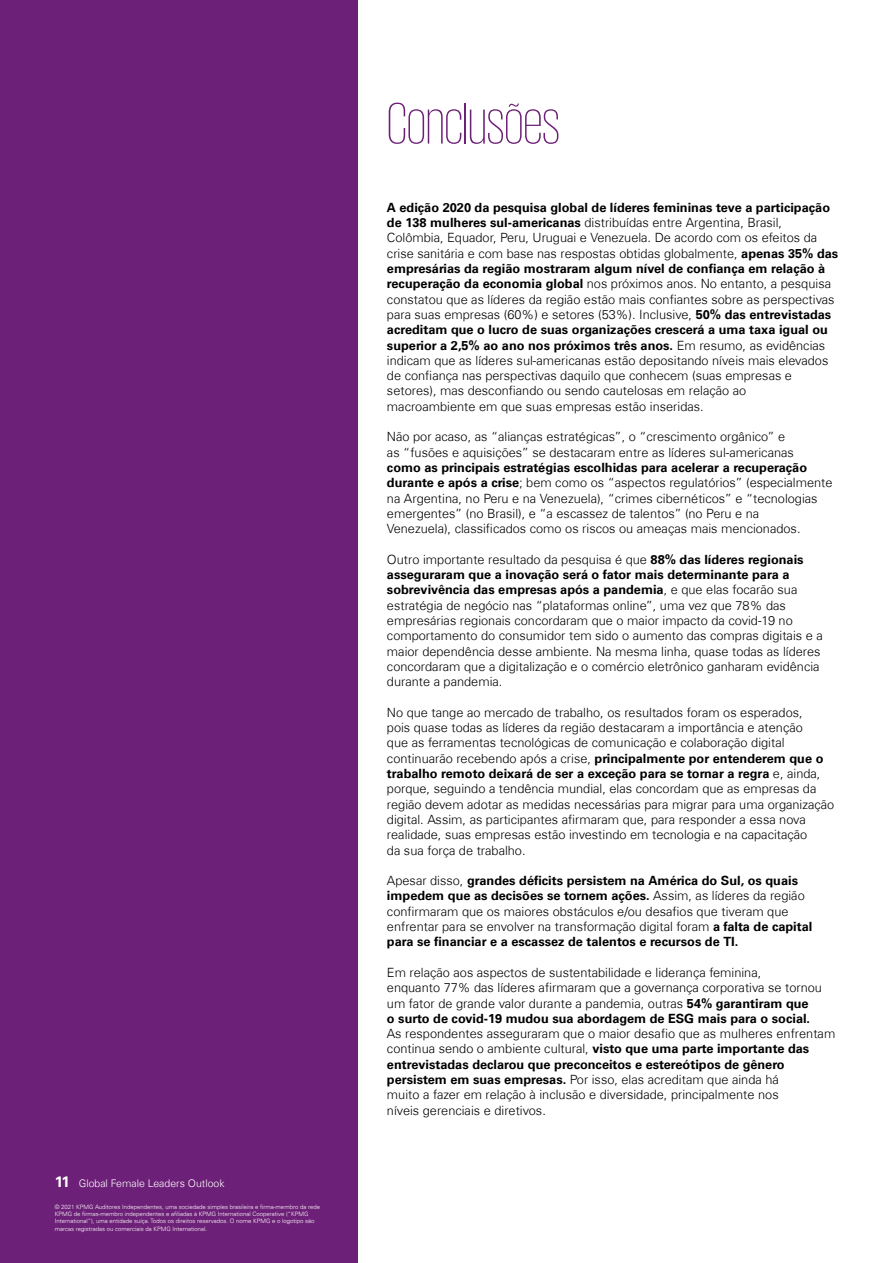
<style>
.page{position:relative;width:893px;height:1263px;background:#fff}
.page>*{position:absolute;margin:0;border:0;box-sizing:border-box;transform-origin:0 0}
.t1{font:200 60px "KPMG";color:#6d2077}
.t2{font:300 12.75px/15.3px "Universfor KPMG";color:#000}
.t3{font:700 12.75px/15.3px "Universfor KPMG";color:#000}
.t4{font:300 10.5px "Universfor KPMG";color:#fff}
.t5{font:300 6px/7.2px "Univers 45";color:#fff}
.s1{font-weight:700;font-size:15px}
.s2{font-weight:700}
.s3{font-weight:300}
</style>
<div class="page">
<div style="left:0;top:0;width:357px;height:1263px;background:#6d2077"></div>
<p class="t4" style="left:55px;top:1176px;width:171px"><span class="s1">11</span> Global Female Leaders Outlook</p>
<p class="t5" style="left:55px;top:1203px;width:267px">© 2021 KPMG Auditores Independentes, uma sociedade simples brasileira e firma-membro da rede KPMG de firmas-membro independentes e afiliadas à KPMG International Cooperative (“KPMG International”), uma entidade suíça. Todos os direitos reservados. O nome KPMG e o logotipo são marcas registradas ou comerciais da KPMG International.</p>
<p class="t1" style="left:387px;top:95px;width:175px">Conclusões</p>
<p class="t2" style="left:387px;top:200px;width:453px"><span class="s2">A edição 2020 da pesquisa global de líderes femininas teve a participação de 138 mulheres sul-americanas</span> distribuídas entre Argentina, Brasil, Colômbia, Equador, Peru, Uruguai e Venezuela. De acordo com os efeitos da crise sanitária e com base nas respostas obtidas globalmente, <span class="s2">apenas 35% das empresárias da região mostraram algum nível de confiança em relação à recuperação da economia global</span> nos próximos anos. No entanto, a pesquisa constatou que as líderes da região estão mais confiantes sobre as perspectivas para suas empresas (60%) e setores (53%). Inclusive, <span class="s2">50% das entrevistadas acreditam que o lucro de suas organizações crescerá a uma taxa igual ou superior a 2,5% ao ano nos próximos três anos.</span> Em resumo, as evidências indicam que as líderes sul-americanas estão depositando níveis mais elevados de confiança nas perspectivas daquilo que conhecem (suas empresas e setores), mas desconfiando ou sendo cautelosas em relação ao</p>
<p class="t2" style="left:387px;top:399px;width:318px">macroambiente em que suas empresas estão inseridas.</p>
<p class="t2" style="left:387px;top:429px;width:400px">Não por acaso, as “alianças estratégicas”, o “crescimento orgânico” e</p>
<p class="t2" style="left:387px;top:444px;width:408px">as “fusões e aquisições” se destacaram entre as líderes sul-americanas</p>
<p class="t2" style="left:387px;top:460px;width:447px"><span class="s2">como as principais estratégias escolhidas para acelerar a recuperação durante e após a crise</span>; bem como os “aspectos regulatórios” (especialmente na Argentina, no Peru e na Venezuela), “crimes cibernéticos” e “tecnologias emergentes” (no Brasil), e “a escassez de talentos” (no Peru e na</p>
<p class="t2" style="left:387px;top:521px;width:415px">Venezuela), classificados como os riscos ou ameaças mais mencionados.</p>
<p class="t2" style="left:387px;top:552px;width:437px">Outro importante resultado da pesquisa é que <span class="s2">88% das líderes regionais asseguraram que a inovação será o fator mais determinante para a sobrevivência das empresas após a pandemia</span>, e que elas focarão sua estratégia de negócio nas “plataformas online”, uma vez que 78% das empresárias regionais concordaram que o maior impacto da covid-19 no comportamento do consumidor tem sido o aumento das compras digitais e a maior dependência desse ambiente. Na mesma linha, quase todas as líderes concordaram que a digitalização e o comércio eletrônico ganharam evidência durante a pandemia.</p>
<p class="t2" style="left:387px;top:705px;width:417px">No que tange ao mercado de trabalho, os resultados foram os esperados,</p>
<p class="t2" style="left:387px;top:720px;width:417px">pois quase todas as líderes da região destacaram a importância e atenção</p>
<p class="t2" style="left:387px;top:735px;width:449px">que as ferramentas tecnológicas de comunicação e colaboração digital continuarão recebendo após a crise, <span class="s2">principalmente por entenderem que o trabalho remoto deixará de ser a exceção para se tornar a regra</span> e, ainda, porque, seguindo a tendência mundial, elas concordam que as empresas da região devem adotar as medidas necessárias para migrar para uma organização digital. Assim, as participantes afirmaram que, para responder a essa nova realidade, suas empresas estão investindo em tecnologia e na capacitação</p>
<p class="t2" style="left:387px;top:842px;width:140px">da sua força de trabalho.</p>
<p class="t3" style="left:387px;top:873px;width:427px"><span class="s3">Apesar disso,</span> grandes déficits persistem na América do Sul, os quais impedem que as decisões se tornem ações. <span class="s3">Assim, as líderes da região confirmaram que os maiores obstáculos e/ou desafios que tiveram que enfrentar para se envolver na transformação digital foram</span> a falta de capital para se financiar e a escassez de talentos e recursos de TI.</p>
<p class="t2" style="left:387px;top:965px;width:376px">Em relação aos aspectos de sustentabilidade e liderança feminina,</p>
<p class="t2" style="left:387px;top:980px;width:437px">enquanto 77% das líderes afirmaram que a governança corporativa se tornou um fator de grande valor durante a pandemia, outras <span class="s2">54% garantiram que</span></p>
<p class="t3" style="left:387px;top:1011px;width:425px">o surto de covid-19 mudou sua abordagem de ESG mais para o social.</p>
<p class="t2" style="left:387px;top:1026px;width:450px">As respondentes asseguraram que o maior desafio que as mulheres enfrentam continua sendo o ambiente cultural, <span class="s2">visto que uma parte importante das entrevistadas declarou que preconceitos e estereótipos de gênero persistem em suas empresas.</span> Por isso, elas acreditam que ainda há</p>
<p class="t2" style="left:387px;top:1087px;width:393px">muito a fazer em relação à inclusão e diversidade, principalmente nos</p>
<p class="t2" style="left:387px;top:1102px;width:160px">níveis gerenciais e diretivos.</p>
</div>
